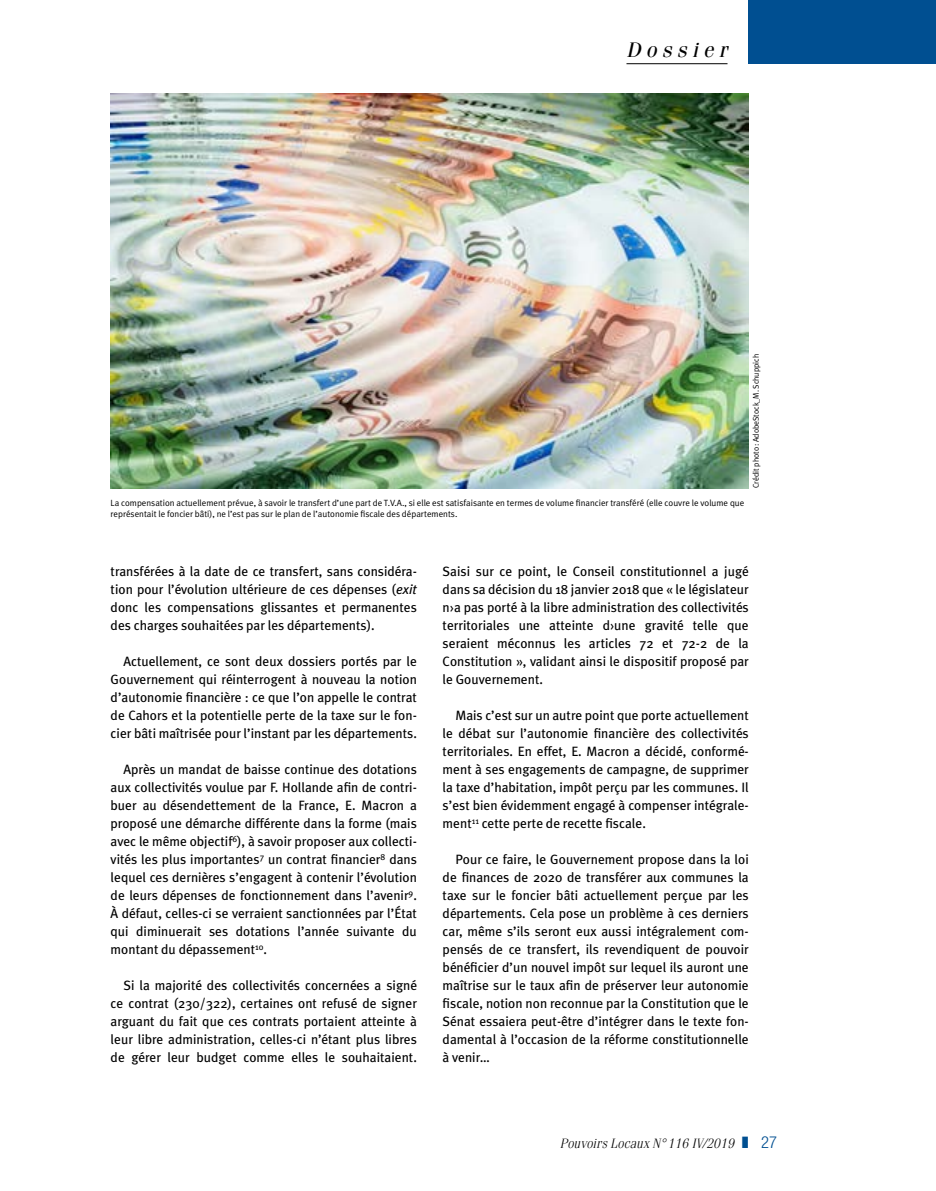
<style>
.page{position:relative;width:936px;height:1191px;background:#fff}
.page>*{position:absolute;margin:0;border:0;box-sizing:border-box;transform-origin:0 0}
.t1{font:italic 21px "Fenice";letter-spacing:.25em;color:#000}
.t2{font:300 condensed 16.5px "Helvetica Neue LT Pro";color:#004f91}
.t3{font:13.5px/18px "Meta Plus";color:#000;text-align:justify}
.t4{font:italic 300 13.5px "Fenice";color:#000}
.t5{font:9px/11.2px "Meta Plus Normal";color:#000}
.t6{font:8.25px "Meta Plus Normal";color:#000;scale:.95 1}
.s1{font-style:italic}
</style>
<div class="page">
<div style="left:748px;top:0;width:187px;height:64px;background:#004f91"></div>
<hr style="left:626px;top:63px;width:101px;height:1px;background:#000">
<img style="left:111px;top:94px;width:637px;height:394px">
<h1 class="t1" style="left:626px;top:37px;width:103px">Dossier</h1>
<p class="t5" style="left:111px;top:497px;width:635px">La compensation actuellement prévue, à savoir le transfert d’une part de T.V.A., si elle est satisfaisante en termes de volume financier transféré (elle couvre le volume que représentait le foncier bâti), ne l’est pas sur le plan de l’autonomie fiscale des départements.</p>
<p class="t6" style="left:751px;top:488px;width:142px;rotate:-90deg">Crédit photo: AdobeStock_M. Schuppich</p>
<p class="t3" style="left:111px;top:562px;width:308px">transférées à la date de ce transfert, sans considéra&shy;tion pour l’évolution ultérieure de ces dépenses (<span class="s1">exit </span>donc les compensations glissantes et permanentes des charges souhaitées par les départements).</p>
<p class="t3" style="left:111px;top:652px;width:308px;text-indent:13px">Actuellement, ce sont deux dossiers portés par le Gouvernement qui réinterrogent à nouveau la notion d’autonomie financière : ce que l’on appelle le contrat de Cahors et la potentielle perte de la taxe sur le fon&shy;cier bâti maîtrisée pour l’instant par les départements.</p>
<p class="t3" style="left:111px;top:760px;width:308px;text-indent:13px">Après un mandat de baisse continue des dotations aux collectivités voulue par F. Hollande afin de contri&shy;buer au désendettement de la France, E. Macron a proposé une démarche différente dans la forme (mais avec le même objectif<sup>6</sup>), à savoir proposer aux collecti&shy;vités les plus importantes<sup>7</sup> un contrat financier<sup>8</sup> dans lequel ces dernières s’engagent à contenir l’évolution de leurs dépenses de fonctionnement dans l’avenir<sup>9</sup>.<br>À défaut, celles-ci se verraient sanctionnées par l’État qui diminuerait ses dotations l’année suivante du montant du dépassement<sup>10</sup>.</p>
<p class="t3" style="left:111px;top:976px;width:308px;text-indent:13px">Si la majorité des collectivités concernées a signé ce contrat (230/322), certaines ont refusé de signer arguant du fait que ces contrats portaient atteinte à leur libre administration, celles-ci n’étant plus libres de gérer leur budget comme elles le souhaitaient.</p>
<p class="t3" style="left:442px;top:562px;width:307px">Saisi sur ce point, le Conseil constitutionnel a jugé dans sa décision du 18 janvier 2018 que « le législateur n›a pas porté à la libre administration des collectivités territoriales une atteinte d›une gravité telle que seraient méconnus les articles 72 et 72-2 de la Constitution », validant ainsi le dispositif proposé par le Gouvernement.</p>
<p class="t3" style="left:442px;top:706px;width:307px;text-indent:13px">Mais c’est sur un autre point que porte actuellement le débat sur l’autonomie financière des collectivités territoriales. En effet, E. Macron a décidé, conformé&shy;ment à ses engagements de campagne, de supprimer la taxe d’habitation, impôt perçu par les communes. Il s’est bien évidemment engagé à compenser intégrale&shy;ment<sup>11</sup> cette perte de recette fiscale.</p>
<p class="t3" style="left:442px;top:850px;width:307px;text-indent:13px">Pour ce faire, le Gouvernement propose dans la loi de finances de 2020 de transférer aux communes la taxe sur le foncier bâti actuellement perçue par les départements. Cela pose un problème à ces derniers car, même s’ils seront eux aussi intégralement com&shy;pensés de ce transfert, ils revendiquent de pouvoir bénéficier d’un nouvel impôt sur lequel ils auront une maîtrise sur le taux afin de préserver leur autonomie fiscale, notion non reconnue par la Constitution que le Sénat essaiera peut-être d’intégrer dans le texte fon&shy;damental à l’occasion de la réforme constitutionnelle à venir…</p>
<p class="t4" style="left:560px;top:1136px;width:176px">Pouvoirs Locaux N°116 IV/2019</p>
<p class="t2" style="left:761px;top:1133px;width:17px">27</p>
</div>
